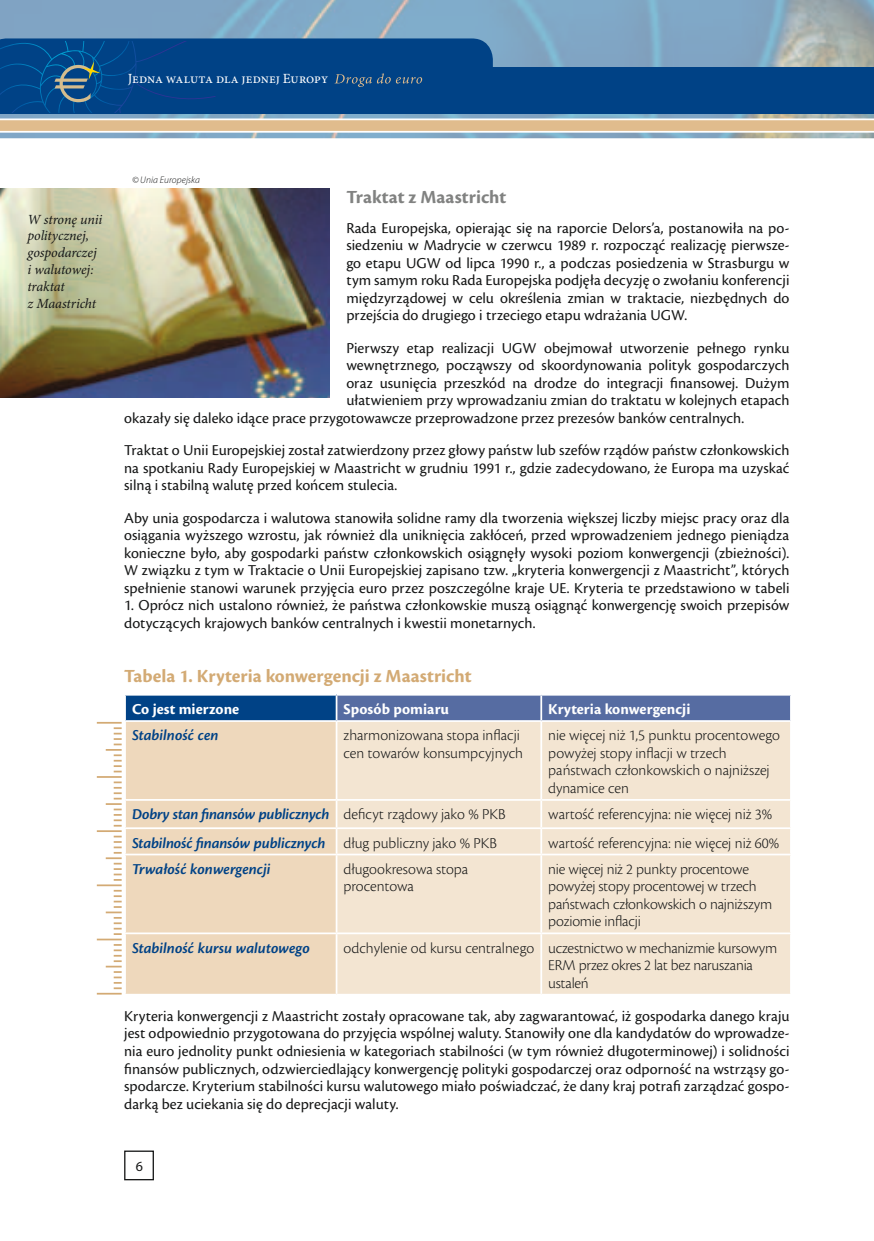
<style>
.page{position:relative;width:874px;height:1241px;background:#fff}
.page>*{position:absolute;margin:0;border:0;box-sizing:border-box;transform-origin:0 0}
.t1{font:700 19.25px "Cronos Pro";color:#d3aa74}
.t2{font:700 19.25px "Cronos Pro";color:#818281}
.t3{font:15.75px/17.5px "Cronos Pro";letter-spacing:.005em;color:#151616;text-align:justify}
.t4{font:300 15.75px/17.5px "Cronos Pro";letter-spacing:-.01em;color:#151616}
.t5{font:italic 600 15.75px "Cronos Pro";letter-spacing:-.005em;color:#004286}
.t6{font:700 15.75px "Cronos Pro";color:#fff}
.t7{font:italic 14px/16.8px "Minion Pro";letter-spacing:-.005em;color:#151616}
.t8{font:14px "Minion Pro";letter-spacing:-.01em;color:#fff}
.t9{font:14px "Myriad Pro";color:#151616}
.t10{font:italic 300 9.62px "Myriad Pro";letter-spacing:.005em;color:#151616}
.s1{font-style:italic}
.s2{font-weight:300;font-style:normal;color:#151616}
</style>
<div class="page">
<svg style="left:0;top:0;width:873px;height:139px;background:#86aac4"></svg>
<svg style="left:0;top:38px;width:873px;height:95px;background:#3d6b96"></svg>
<div style="left:124px;top:1150px;width:30px;height:30px;border:1px solid #151616"></div>
<div style="left:125px;top:694px;width:211px;height:27px;background:#004286"></div>
<div style="left:337px;top:695px;width:452px;height:25px;background:#566ca2"></div>
<div style="left:126px;top:722px;width:209px;height:271px;background:#eed8bc"></div>
<div style="left:337px;top:722px;width:452px;height:271px;background:#f3e5d2"></div>
<hr style="left:124px;top:693px;width:212px;height:2px;background:#fff">
<hr style="left:124px;top:695px;width:2px;height:25px;background:#fff">
<hr style="left:335px;top:695px;width:2px;height:25px;background:#fff">
<hr style="left:540px;top:695px;width:2px;height:25px;background:#fff">
<hr style="left:124px;top:720px;width:212px;height:1px;background:#fff">
<hr style="left:540px;top:721px;width:2px;height:77px;background:#fff">
<hr style="left:124px;top:798px;width:212px;height:2px;background:#fff">
<hr style="left:336px;top:798px;width:205px;height:2px;background:#fff">
<hr style="left:541px;top:798px;width:250px;height:2px;background:#fff">
<hr style="left:540px;top:800px;width:2px;height:27px;background:#fff">
<hr style="left:124px;top:827px;width:212px;height:2px;background:#fff">
<hr style="left:336px;top:827px;width:205px;height:2px;background:#fff">
<hr style="left:541px;top:827px;width:250px;height:2px;background:#fff">
<hr style="left:540px;top:829px;width:2px;height:24px;background:#fff">
<hr style="left:124px;top:853px;width:212px;height:2px;background:#fff">
<hr style="left:336px;top:853px;width:205px;height:2px;background:#fff">
<hr style="left:541px;top:853px;width:250px;height:2px;background:#fff">
<hr style="left:540px;top:855px;width:2px;height:77px;background:#fff">
<hr style="left:124px;top:932px;width:212px;height:2px;background:#fff">
<hr style="left:336px;top:932px;width:205px;height:2px;background:#fff">
<hr style="left:541px;top:932px;width:250px;height:2px;background:#fff">
<hr style="left:540px;top:934px;width:2px;height:59px;background:#fff">
<hr style="left:97px;top:721px;width:25px;height:2px;background:#d3aa74">
<svg style="left:97px;top:727px;width:25px;height:153px"></svg>
<hr style="left:97px;top:884px;width:25px;height:2px;background:#d3aa74">
<svg style="left:106px;top:889px;width:16px;height:45px"></svg>
<hr style="left:97px;top:938px;width:25px;height:2px;background:#d3aa74">
<svg style="left:106px;top:944px;width:16px;height:44px"></svg>
<hr style="left:97px;top:992px;width:25px;height:2px;background:#d3aa74">
<img style="left:0;top:189px;width:329px;height:208px">
<p class="t8" style="left:128px;top:70px;width:296px">Jedna waluta dla jednej Europy <span class="s1">Droga do euro</span></p>
<p class="t7" style="left:27px;top:211px;width:76px">W stronę unii politycznej, gospodarczej i walutowej: traktat<br>z Maastricht</p>
<p class="t10" style="left:132px;top:174px;width:69px">© Unia Europejska</p>
<p class="t2" style="left:346px;top:186px;width:161px">Traktat z Maastricht</p>
<p class="t3" style="left:346px;top:219px;width:444px">Rada Europejska, opierając się na raporcie Delors’a, postanowiła na po&shy;siedzeniu w Madrycie w czerwcu 1989 r. rozpocząć realizację pierwsze&shy;go etapu UGW od lipca 1990 r., a podczas posiedzenia w Strasburgu w tym samym roku Rada Europejska podjęła decyzję o zwołaniu konferencji międzyrządowej w celu określenia zmian w traktacie, niezbędnych do przejścia do drugiego i trzeciego etapu wdrażania UGW.</p>
<p class="t3" style="left:346px;top:339px;width:444px">Pierwszy etap realizacji UGW obejmował utworzenie pełnego rynku</p>
<p class="t3" style="left:346px;top:356px;width:444px">wewnętrznego, począwszy od skoordynowania polityk gospodarczych</p>
<p class="t3" style="left:346px;top:374px;width:444px">oraz usunięcia przeszkód na drodze do integracji finansowej. Dużym</p>
<p class="t3" style="left:346px;top:391px;width:444px">ułatwieniem przy wprowadzaniu zmian do traktatu w kolejnych etapach</p>
<p class="t3" style="left:124px;top:409px;width:621px">okazały się daleko idące prace przygotowawcze przeprowadzone przez prezesów banków centralnych.</p>
<p class="t3" style="left:124px;top:441px;width:666px">Traktat o Unii Europejskiej został zatwierdzony przez głowy państw lub szefów rządów państw członkowskich na spotkaniu Rady Europejskiej w Maastricht w grudniu 1991 r., gdzie zadecydowano, że Europa ma uzyskać silną i stabilną walutę przed końcem stulecia.</p>
<p class="t3" style="left:124px;top:509px;width:666px">Aby unia gospodarcza i walutowa stanowiła solidne ramy dla tworzenia większej liczby miejsc pracy oraz dla osiągania wyższego wzrostu, jak również dla uniknięcia zakłóceń, przed wprowadzeniem jednego pieniądza konieczne było, aby gospodarki państw członkowskich osiągnęły wysoki poziom konwergencji (zbieżności).<br>W związku z tym w Traktacie o Unii Europejskiej zapisano tzw. „kryteria konwergencji z Maastricht”, których spełnienie stanowi warunek przyjęcia euro przez poszczególne kraje UE. Kryteria te przedstawiono w tabeli</p>
<p class="t3" style="left:124px;top:596px;width:666px">1. Oprócz nich ustalono również, że państwa członkowskie muszą osiągnąć konwergencję swoich przepisów dotyczących krajowych banków centralnych i kwestii monetarnych.</p>
<p class="t1" style="left:124px;top:664px;width:349px">Tabela 1. Kryteria konwergencji z Maastricht</p>
<p class="t6" style="left:132px;top:700px;width:109px">Co jest mierzone</p>
<p class="t6" style="left:343px;top:700px;width:107px">Sposób pomiaru</p>
<p class="t6" style="left:548px;top:700px;width:144px">Kryteria konwergencji</p>
<p class="t5" style="left:132px;top:726px;width:88px">Stabilność cen</p>
<p class="t4" style="left:343px;top:726px;width:181px">zharmonizowana stopa inflacji cen towarów konsumpcyjnych</p>
<p class="t4" style="left:548px;top:726px;width:233px">nie więcej niż 1,5 punktu procentowego powyżej stopy inflacji w trzech państwach członkowskich o najniższej dynamice cen</p>
<p class="t5" style="left:132px;top:805px;width:375px">Dobry stan finansów publicznych <span class="s2">deficyt rządowy jako % PKB</span></p>
<p class="t4" style="left:548px;top:805px;width:225px">wartość referencyjna: nie więcej niż 3%</p>
<p class="t5" style="left:132px;top:833px;width:366px">Stabilność finansów publicznych <span class="s2">dług publiczny jako % PKB</span></p>
<p class="t4" style="left:548px;top:833px;width:232px">wartość referencyjna: nie więcej niż 60%</p>
<p class="t5" style="left:132px;top:859px;width:140px">Trwałość konwergencji</p>
<p class="t4" style="left:343px;top:860px;width:126px">długookresowa stopa procentowa</p>
<p class="t4" style="left:548px;top:860px;width:225px">nie więcej niż 2 punkty procentowe powyżej stopy procentowej w trzech państwach członkowskich o najniższym poziomie inflacji</p>
<p class="t5" style="left:132px;top:938px;width:179px">Stabilność kursu walutowego</p>
<p class="t4" style="left:548px;top:938px;width:230px;text-indent:-204px">odchylenie od kursu centralnego uczestnictwo w mechanizmie kursowym<br>ERM przez okres 2 lat bez naruszania ustaleń</p>
<p class="t3" style="left:124px;top:1007px;width:666px">Kryteria konwergencji z Maastricht zostały opracowane tak, aby zagwarantować, iż gospodarka danego kraju jest odpowiednio przygotowana do przyjęcia wspólnej waluty. Stanowiły one dla kandydatów do wprowadze&shy;nia euro jednolity punkt odniesienia w kategoriach stabilności (w tym również długoterminowej) i solidności finansów publicznych, odzwierciedlający konwergencję polityki gospodarczej oraz odporność na wstrząsy go&shy;spodarcze. Kryterium stabilności kursu walutowego miało poświadczać, że dany kraj potrafi zarządzać gospo&shy;darką bez uciekania się do deprecjacji waluty.</p>
<p class="t9" style="left:136px;top:1157px;width:9px">6</p>
</div>
